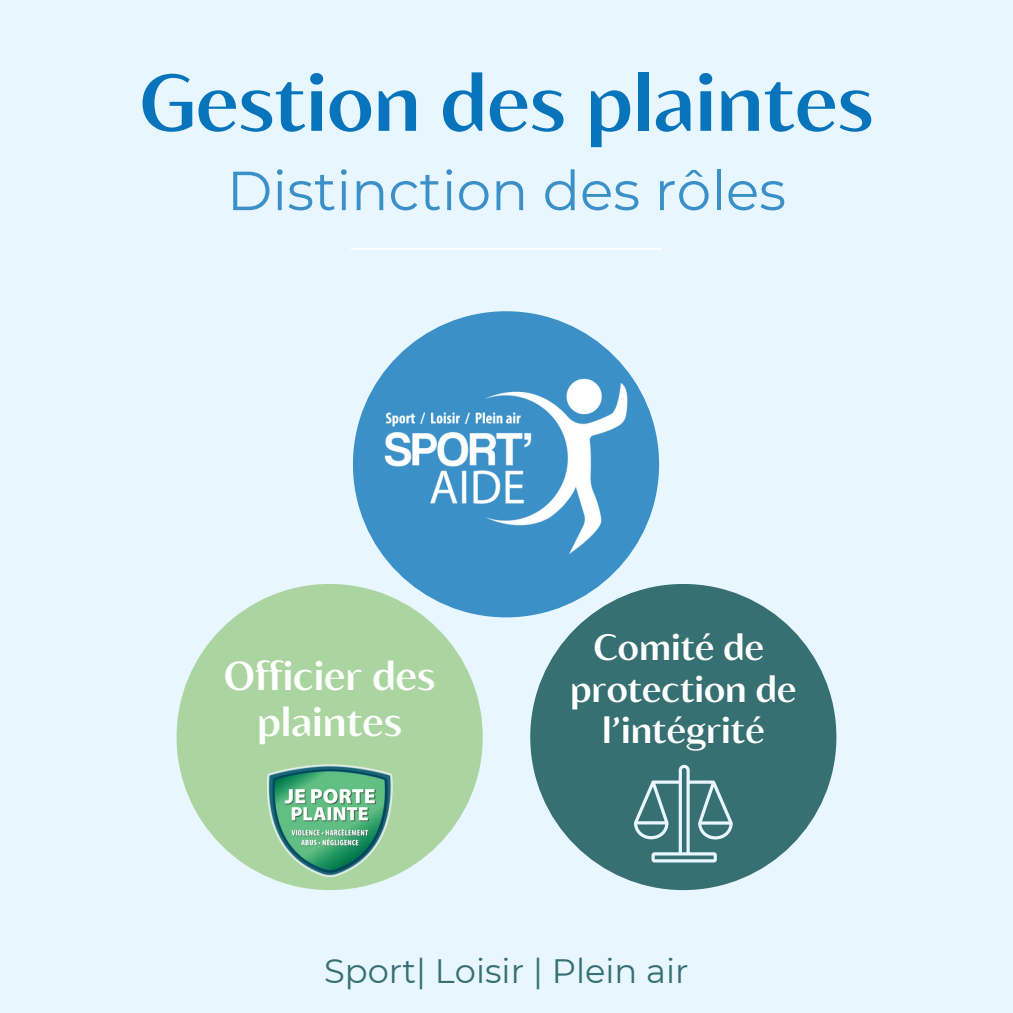
<style>
.page{position:relative;width:1013px;height:1013px;background:#fff}
.page>*{position:absolute;margin:0;border:0;box-sizing:border-box;transform-origin:0 0}
.t1{font:700 80px "Blacker Sans Text";color:#0774bb}
.t2{font:55px "Montserrat";color:#3b90c7}
.t3{font:700 40.25px/46.2px "Blacker Sans Text";color:#fff;text-align:center}
.t4{font:700 36.5px/41.5px "Blacker Sans Text";color:#fff;text-align:center}
.t5{font:33.75px "Montserrat";color:#367072}
</style>
<div class="page">
<div style="left:0;top:0;width:1012px;height:1012px;background:#e8f7ff"></div>
<hr style="left:351px;top:248px;width:310px;height:2px;background:#fff">
<div style="left:353px;top:311px;width:306px;height:306px;background:#3b90c7;border-radius:50%"></div>
<img style="left:367px;top:362px;width:277px;height:209px">
<div style="left:530px;top:584px;width:306px;height:306px;background:#367072;border-radius:50%"></div>
<svg style="left:634px;top:764px;width:98px;height:98px"></svg>
<div style="left:176px;top:584px;width:307px;height:306px;background:#abd5a0;border-radius:50%"></div>
<img style="left:267px;top:764px;width:125px;height:119px">
<p class="t1" style="left:139px;top:53px;width:735px">Gestion des plaintes</p>
<h3 class="t2" style="left:227px;top:157px;width:560px">Distinction des rôles</h3>
<h3 class="t3" style="left:224px;top:651px;width:213px">Officier des plaintes</h3>
<h2 class="t4" style="left:570px;top:625px;width:228px">Comité de protection de l’intégrité</h2>
<p class="t5" style="left:324px;top:950px;width:366px">Sport| Loisir | Plein air</p>
</div>
